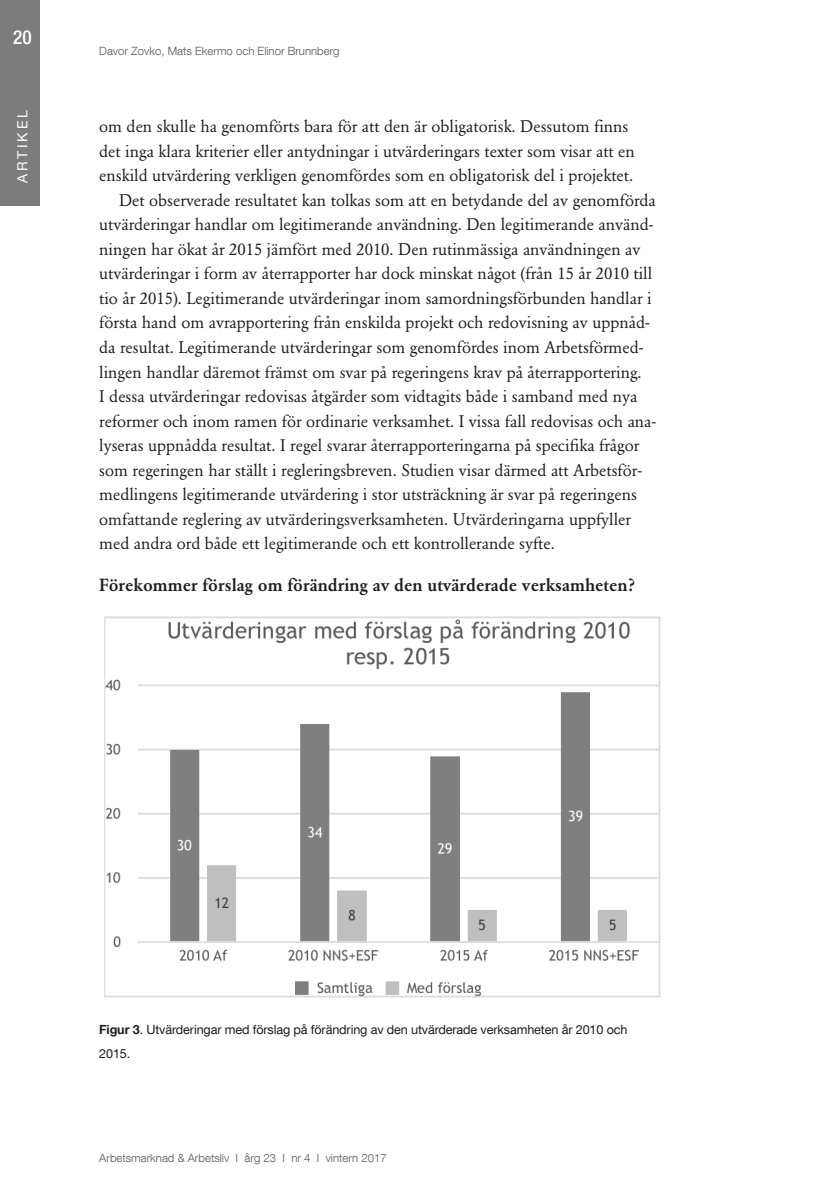
<style>
.page{position:relative;width:819px;height:1201px;background:#fff}
.page>*{position:absolute;margin:0;border:0;box-sizing:border-box;transform-origin:0 0}
.t1{font:500 condensed 19.25px "Helvetica Neue LT Com";color:#fff}
.t2{font:500 17.5px "Garamond BE";color:#1d1d1b}
.t3{font:16.62px "Garamond BE";color:#1d1d1b}
.t4{font:14px "Helvetica Neue LT Com";letter-spacing:.2em;color:#fff}
.t5{font:12.6px/24.5px "Helvetica Neue LT Com";letter-spacing:-.01em;color:#1d1d1b}
.t6{font:300 11.38px "Helvetica Neue LT Com";color:#575756}
.s1{font-weight:700}
</style>
<div class="page">
<div style="left:0;top:0;width:40px;height:205px;background:#7c7c7c"></div>
<img style="left:104px;top:616px;width:557px;height:382px">
<p class="t1" style="left:13px;top:25px;width:20px">20</p>
<p class="t4" style="left:14px;top:183px;width:74px;rotate:-90deg">ARTIKEL</p>
<p class="t6" style="left:99px;top:44px;width:242px">Davor Zovko, Mats Ekermo och Elinor Brunnberg</p>
<p class="t3" style="left:99px;top:117px;width:530px">om den skulle ha genomförts bara för att den är obligatorisk. Dessutom finns</p>
<p class="t3" style="left:99px;top:141px;width:537px">det inga klara kriterier eller antydningar i utvärderingars texter som visar att en</p>
<p class="t3" style="left:99px;top:166px;width:535px">enskild utvärdering verkligen genomfördes som en obligatorisk del i projektet.</p>
<p class="t3" style="left:119px;top:190px;width:538px">Det observerade resultatet kan tolkas som att en betydande del av genomförda</p>
<p class="t3" style="left:99px;top:215px;width:555px">utvärderingar handlar om legitimerande användning. Den legitimerande använd-</p>
<p class="t3" style="left:99px;top:239px;width:542px">ningen har ökat år 2015 jämfört med 2010. Den rutinmässiga användningen av</p>
<p class="t3" style="left:99px;top:264px;width:554px">utvärderingar i form av återrapporter har dock minskat något (från 15 år 2010 till</p>
<p class="t3" style="left:99px;top:288px;width:553px">tio år 2015). Legitimerande utvärderingar inom samordningsförbunden handlar i</p>
<p class="t3" style="left:99px;top:313px;width:551px">första hand om avrapportering från enskilda projekt och redovisning av uppnåd-</p>
<p class="t3" style="left:99px;top:337px;width:545px">da resultat. Legitimerande utvärderingar som genomfördes inom Arbetsförmed-</p>
<p class="t3" style="left:99px;top:362px;width:544px">lingen handlar däremot främst om svar på regeringens krav på återrapportering.</p>
<p class="t3" style="left:99px;top:386px;width:539px">I dessa utvärderingar redovisas åtgärder som vidtagits både i samband med nya</p>
<p class="t3" style="left:99px;top:411px;width:558px">reformer och inom ramen för ordinarie verksamhet. I vissa fall redovisas och ana-</p>
<p class="t3" style="left:99px;top:435px;width:541px">lyseras uppnådda resultat. I regel svarar återrapporteringarna på specifika frågor</p>
<p class="t3" style="left:99px;top:460px;width:544px">som regeringen har ställt i regleringsbreven. Studien visar därmed att Arbetsför-</p>
<p class="t3" style="left:99px;top:484px;width:539px">medlingens legitimerande utvärdering i stor utsträckning är svar på regeringens</p>
<p class="t3" style="left:99px;top:509px;width:533px">omfattande reglering av utvärderingsverksamheten. Utvärderingarna uppfyller</p>
<p class="t3" style="left:99px;top:533px;width:457px">med andra ord både ett legitimerande och ett kontrollerande syfte.</p>
<p class="t2" style="left:99px;top:574px;width:537px">Förekommer förslag om förändring av den utvärderade verksamheten?</p>
<p class="t5" style="left:99px;top:1016px;width:529px"><span class="s1">Figur 3</span>. Utvärderingar med förslag på förändring av den utvärderade verksamheten år 2010 och<br>2015.</p>
<p class="t6" style="left:99px;top:1151px;width:289px">Arbetsmarknad &amp; Arbetsliv I årg 23 I nr 4 I vintern 2017</p>
</div>
